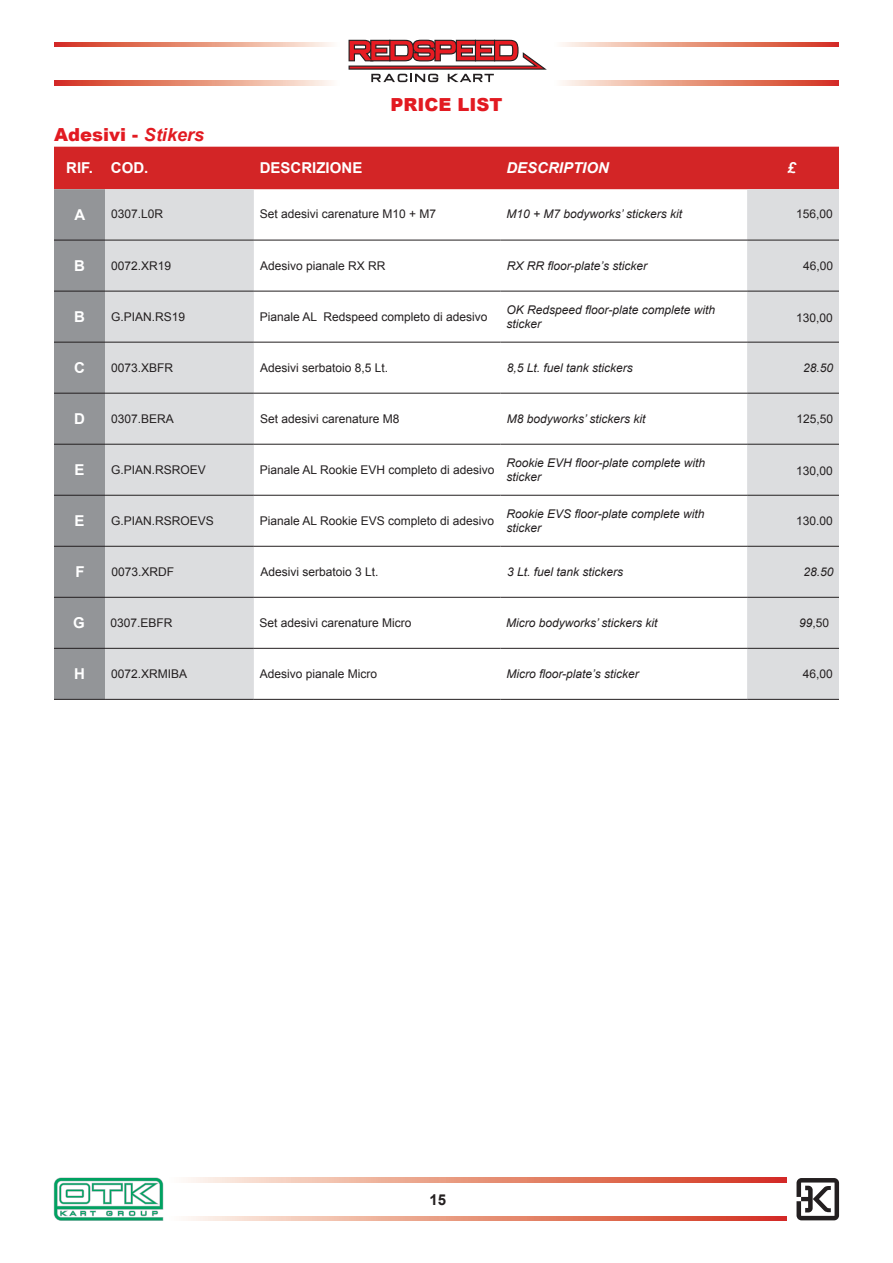
<style>
.page{position:relative;width:893px;height:1263px;background:#fff}
.page>*{position:absolute;margin:0;border:0;box-sizing:border-box;transform-origin:0 0}
.t1{font:900 18px "Arial";color:#e21a21}
.t2{font:700 15px "Arial";color:#fff}
.t3{font:italic 700 15px "Arial";color:#fff}
.t4{font:700 15px "Arial";color:#231f20}
.t5{font:12px "Arial";color:#231f20}
.t6{font:italic 12px/13.5px "Arial";color:#231f20}
.s1{font-weight:700;font-style:italic}
.s2{font-style:italic}
</style>
<div class="page">
<svg style="left:186px;top:1216px;width:601px;height:4px;background:#e7917c"></svg>
<svg style="left:186px;top:1178px;width:601px;height:4px;background:#e7917c"></svg>
<svg style="left:796px;top:1178px;width:43px;height:42px"></svg>
<svg style="left:562px;top:81px;width:277px;height:4px"></svg>
<svg style="left:54px;top:81px;width:278px;height:4px"></svg>
<svg style="left:562px;top:43px;width:277px;height:4px"></svg>
<svg style="left:54px;top:43px;width:278px;height:4px"></svg>
<svg style="left:53px;top:1177px;width:111px;height:44px"></svg>
<svg style="left:348px;top:39px;width:199px;height:44px"></svg>
<svg style="left:54px;top:147px;width:785px;height:552px;background:#b65557"></svg>
<svg style="left:105px;top:189px;width:734px;height:510px"></svg>
<hr style="left:54px;top:240px;width:51px;height:1px;background:#231f20">
<hr style="left:105px;top:240px;width:149px;height:1px;background:#231f20">
<hr style="left:254px;top:240px;width:246px;height:1px;background:#231f20">
<hr style="left:500px;top:240px;width:247px;height:1px;background:#231f20">
<hr style="left:747px;top:240px;width:92px;height:1px;background:#231f20">
<hr style="left:54px;top:291px;width:51px;height:1px;background:#231f20">
<hr style="left:105px;top:291px;width:149px;height:1px;background:#231f20">
<hr style="left:254px;top:291px;width:246px;height:1px;background:#231f20">
<hr style="left:500px;top:291px;width:247px;height:1px;background:#231f20">
<hr style="left:747px;top:291px;width:92px;height:1px;background:#231f20">
<hr style="left:54px;top:342px;width:51px;height:1px;background:#231f20">
<hr style="left:105px;top:342px;width:149px;height:1px;background:#231f20">
<hr style="left:254px;top:342px;width:246px;height:1px;background:#231f20">
<hr style="left:500px;top:342px;width:247px;height:1px;background:#231f20">
<hr style="left:747px;top:342px;width:92px;height:1px;background:#231f20">
<hr style="left:54px;top:393px;width:51px;height:1px;background:#231f20">
<hr style="left:105px;top:393px;width:149px;height:1px;background:#231f20">
<hr style="left:254px;top:393px;width:246px;height:1px;background:#231f20">
<hr style="left:500px;top:393px;width:247px;height:1px;background:#231f20">
<hr style="left:747px;top:393px;width:92px;height:1px;background:#231f20">
<hr style="left:54px;top:444px;width:51px;height:1px;background:#231f20">
<hr style="left:105px;top:444px;width:149px;height:1px;background:#231f20">
<hr style="left:254px;top:444px;width:246px;height:1px;background:#231f20">
<hr style="left:500px;top:444px;width:247px;height:1px;background:#231f20">
<hr style="left:747px;top:444px;width:92px;height:1px;background:#231f20">
<hr style="left:54px;top:495px;width:51px;height:1px;background:#231f20">
<hr style="left:105px;top:495px;width:149px;height:1px;background:#231f20">
<hr style="left:254px;top:495px;width:246px;height:1px;background:#231f20">
<hr style="left:500px;top:495px;width:247px;height:1px;background:#231f20">
<hr style="left:747px;top:495px;width:92px;height:1px;background:#231f20">
<hr style="left:54px;top:546px;width:51px;height:1px;background:#231f20">
<hr style="left:105px;top:546px;width:149px;height:1px;background:#231f20">
<hr style="left:254px;top:546px;width:246px;height:1px;background:#231f20">
<hr style="left:500px;top:546px;width:247px;height:1px;background:#231f20">
<hr style="left:747px;top:546px;width:92px;height:1px;background:#231f20">
<hr style="left:54px;top:597px;width:51px;height:1px;background:#231f20">
<hr style="left:105px;top:597px;width:149px;height:1px;background:#231f20">
<hr style="left:254px;top:597px;width:246px;height:1px;background:#231f20">
<hr style="left:500px;top:597px;width:247px;height:1px;background:#231f20">
<hr style="left:747px;top:597px;width:92px;height:1px;background:#231f20">
<hr style="left:54px;top:648px;width:51px;height:1px;background:#231f20">
<hr style="left:105px;top:648px;width:149px;height:1px;background:#231f20">
<hr style="left:254px;top:648px;width:246px;height:1px;background:#231f20">
<hr style="left:500px;top:648px;width:247px;height:1px;background:#231f20">
<hr style="left:747px;top:648px;width:92px;height:1px;background:#231f20">
<hr style="left:54px;top:699px;width:51px;height:1px;background:#231f20">
<hr style="left:105px;top:699px;width:149px;height:1px;background:#231f20">
<hr style="left:254px;top:699px;width:246px;height:1px;background:#231f20">
<hr style="left:500px;top:699px;width:247px;height:1px;background:#231f20">
<hr style="left:747px;top:699px;width:92px;height:1px;background:#231f20">
<h1 class="t1" style="left:54px;top:121px;width:152px">Adesivi - <span class="s1">Stikers</span></h1>
<h1 class="t1" style="left:391px;top:91px;width:113px">PRICE LIST</h1>
<p class="t2" style="left:66px;top:158px;width:84px">RIF. COD.</p>
<p class="t2" style="left:260px;top:158px;width:104px">DESCRIZIONE</p>
<p class="t3" style="left:506px;top:158px;width:104px">DESCRIPTION</p>
<p class="t3" style="left:787px;top:160px;width:10px">£</p>
<p class="t2" style="left:74px;top:204px;width:12px">A</p>
<p class="t5" style="left:111px;top:206px;width:54px">0307.L0R</p>
<p class="t5" style="left:260px;top:206px;width:178px">Set adesivi carenature M10 + M7</p>
<p class="t6" style="left:506px;top:208px;width:177px">M10 + M7 bodyworks’ stickers kit</p>
<p class="t5" style="left:796px;top:206px;width:38px">156,00</p>
<p class="t2" style="left:74px;top:256px;width:12px">B</p>
<p class="t5" style="left:111px;top:258px;width:62px">0072.XR19</p>
<p class="t5" style="left:260px;top:258px;width:127px">Adesivo pianale RX RR</p>
<p class="t6" style="left:507px;top:259px;width:142px">RX RR floor-plate’s sticker</p>
<p class="t5" style="left:803px;top:258px;width:32px">46,00</p>
<p class="t2" style="left:74px;top:307px;width:12px">B</p>
<p class="t5" style="left:111px;top:309px;width:76px">G.PIAN.RS19</p>
<p class="t5" style="left:260px;top:309px;width:229px">Pianale AL Redspeed completo di adesivo</p>
<p class="t6" style="left:506px;top:303px;width:210px">OK Redspeed floor-plate complete with sticker</p>
<p class="t5" style="left:796px;top:309px;width:38px">130,00</p>
<p class="t2" style="left:74px;top:357px;width:12px">C</p>
<p class="t5" style="left:111px;top:359px;width:64px">0073.XBFR</p>
<p class="t5" style="left:260px;top:359px;width:130px">Adesivi serbatoio 8,5 Lt.</p>
<p class="t6" style="left:507px;top:361px;width:128px">8,5 Lt. fuel tank stickers</p>
<p class="t6" style="left:803px;top:361px;width:32px">28.50</p>
<p class="t2" style="left:74px;top:409px;width:12px">D</p>
<p class="t5" style="left:111px;top:411px;width:64px">0307.BERA</p>
<p class="t5" style="left:260px;top:411px;width:141px">Set adesivi carenature M8</p>
<p class="t6" style="left:507px;top:413px;width:140px">M8 bodyworks’ stickers kit</p>
<p class="t5" style="left:796px;top:411px;width:38px">125,50</p>
<p class="t2" style="left:75px;top:460px;width:12px">E</p>
<p class="t5" style="left:111px;top:462px;width:96px">G.PIAN.RSROEV</p>
<p class="t5" style="left:260px;top:462px;width:236px">Pianale AL Rookie EVH completo di adesivo</p>
<p class="t6" style="left:506px;top:456px;width:200px">Rookie EVH floor-plate complete with sticker</p>
<p class="t2" style="left:75px;top:511px;width:12px">E</p>
<p class="t5" style="left:111px;top:513px;width:104px">G.PIAN.RSROEVS</p>
<p class="t5" style="left:260px;top:513px;width:236px">Pianale AL Rookie EVS completo di adesivo</p>
<p class="t6" style="left:506px;top:508px;width:199px">Rookie EVS floor-plate complete with sticker</p>
<p class="t5" style="left:796px;top:463px;width:38px">130,00</p>
<p class="t5" style="left:796px;top:513px;width:38px">130.00</p>
<p class="t2" style="left:75px;top:562px;width:11px">F</p>
<p class="t5" style="left:112px;top:564px;width:64px">0073.XRDF</p>
<p class="t5" style="left:260px;top:564px;width:120px">Adesivi serbatoio 3 Lt.</p>
<p class="t6" style="left:507px;top:565px;width:118px">3 Lt. fuel tank stickers</p>
<p class="t6" style="left:803px;top:565px;width:32px">28.50</p>
<p class="t2" style="left:73px;top:613px;width:13px">G</p>
<p class="t5" style="left:111px;top:615px;width:64px">0307.EBFR</p>
<p class="t5" style="left:259px;top:615px;width:154px">Set adesivi carenature Micro</p>
<p class="t6" style="left:506px;top:616px;width:153px">Micro bodyworks’ stickers kit</p>
<p class="t5" style="left:799px;top:615px;width:32px"><span class="s2">99</span>,50</p>
<p class="t2" style="left:74px;top:664px;width:12px">H</p>
<p class="t5" style="left:111px;top:666px;width:78px">0072.XRMIBA</p>
<p class="t5" style="left:260px;top:666px;width:119px">Adesivo pianale Micro</p>
<p class="t6" style="left:506px;top:667px;width:134px">Micro floor-plate’s sticker</p>
<p class="t5" style="left:803px;top:666px;width:32px">46,00</p>
<p class="t4" style="left:430px;top:1189px;width:18px">15</p>
</div>
